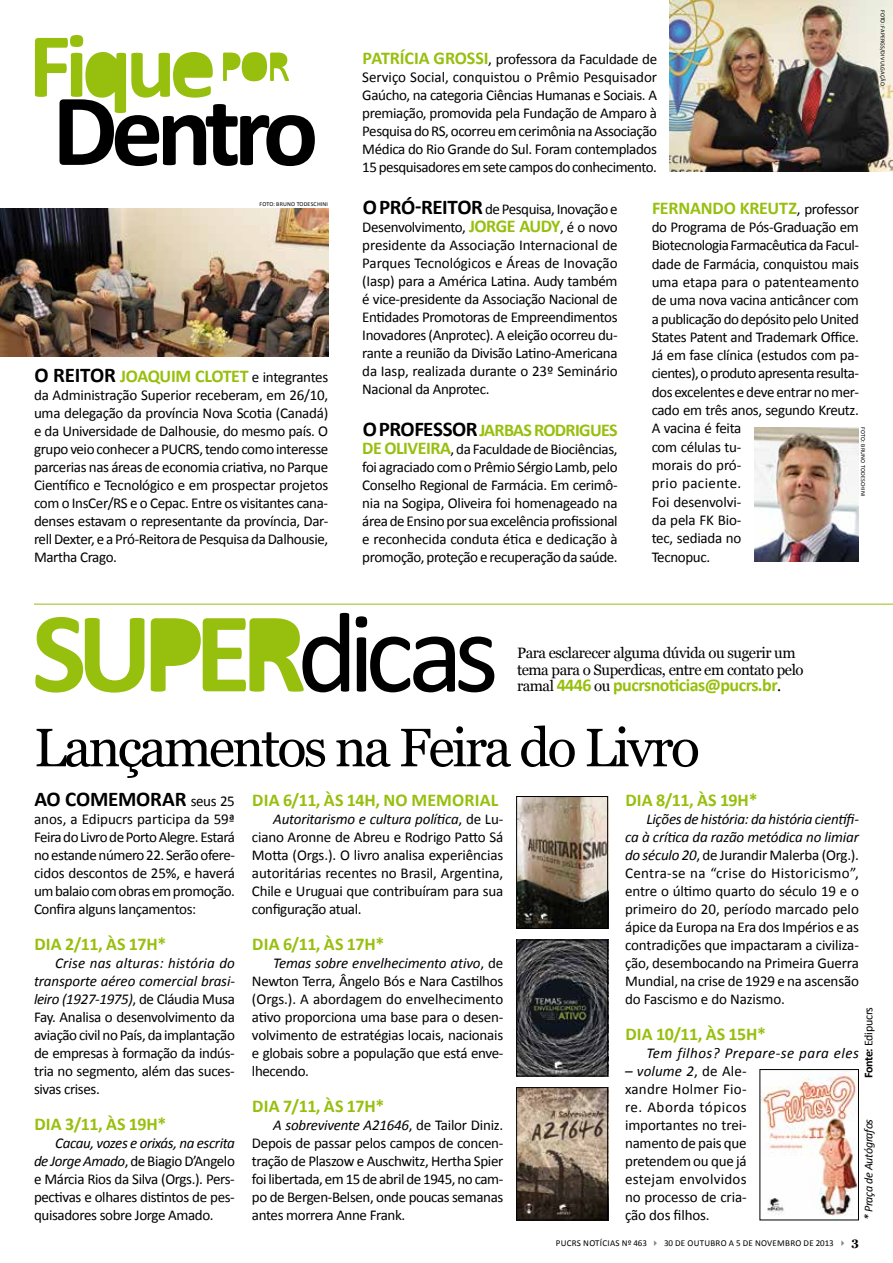
<style>
.page{position:relative;width:893px;height:1263px;background:#fff}
.page>*{position:absolute;margin:0;border:0;box-sizing:border-box;transform-origin:0 0}
.t1{font:54px "Georgia";letter-spacing:-.05em;color:#000}
.t2{font:700 21px "Calibri";letter-spacing:-.01em;color:#000}
.t3{font:700 18px "Calibri";letter-spacing:-.02em;color:#97bf0d}
.t4{font:700 18px "Calibri";color:#97bf0d}
.t5{font:700 18px "Calibri";letter-spacing:.01em;color:#97bf0d}
.t6{font:15px/18px "Calibri";letter-spacing:-.025em;color:#000;text-align:justify}
.t7{font:15px/16.5px "Georgia";letter-spacing:-.03em;color:#000}
.t8{font:italic 15px "Calibri";letter-spacing:.03em;color:#000}
.t9{font:italic 12px "Calibri";letter-spacing:-.025em;color:#000}
.t10{font:12px "Calibri";letter-spacing:-.025em;color:#000}
.t11{font:9px "Calibri";letter-spacing:.03em;color:#000}
.t12{font:6px "Calibri";letter-spacing:.03em;color:#000}
.s1{font-size:21px;color:#000}
.s2{font-weight:400;font-size:15px;color:#000}
.s3{font-weight:700;font-size:18px;color:#97bf0d}
.s4{font-weight:700;font-size:21px}
.s5{font-family:"Georgia";font-weight:400;font-size:15px;color:#000}
.s6{font-weight:400;font-size:15px}
.s7{font-style:italic}
.s8{font-weight:700}
.s9{color:#878781}
.s10{font-family:"Georgia";font-weight:700;font-size:12px}
</style>
<div class="page">
<hr style="left:34px;top:604px;width:859px;height:1px;background:#97bf0d">
<svg style="left:35px;top:35px;width:280px;height:131px"></svg>
<svg style="left:151px;top:613px;width:343px;height:79px"></svg>
<svg style="left:35px;top:617px;width:109px;height:76px"></svg>
<img style="left:761px;top:1071px;width:96px;height:145px">
<div style="left:759px;top:1069px;width:100px;height:151px;border:1px solid #000"></div>
<img style="left:518px;top:798px;width:88px;height:129px">
<div style="left:516px;top:796px;width:92px;height:133px;border:1px solid #000"></div>
<img style="left:518px;top:941px;width:88px;height:133px">
<div style="left:516px;top:939px;width:92px;height:137px;border:1px solid #000"></div>
<img style="left:518px;top:1089px;width:88px;height:129px">
<div style="left:516px;top:1087px;width:92px;height:133px;border:1px solid #000"></div>
<img style="left:0;top:208px;width:328px;height:148px">
<img style="left:754px;top:427px;width:105px;height:135px">
<img style="left:670px;top:0;width:223px;height:172px">
<p class="t12" style="left:260px;top:200px;width:70px">FOTO: BRUNO TODESCHINI</p>
<p class="t3" style="left:34px;top:364px;width:295px"><span class="s1">O REITOR</span> JOAQUIM CLOTET <span class="s2">e integrantes</span></p>
<p class="t6" style="left:34px;top:386px;width:296px">da Administração Superior receberam, em 26/10, uma delegação da província Nova Scotia (Canadá) e da Universidade de Dalhousie, do mesmo país. O grupo veio conhecer a PUCRS, tendo como interesse parcerias nas áreas de economia criativa, no Parque Científico e Tecnológico e em prospectar projetos com o InsCer/RS e o Cepac. Entre os visitantes cana&shy;denses estavam o representante da província, Dar&shy;rell Dexter, e a Pró-Reitora de Pesquisa da Dalhousie, Martha Crago.</p>
<p class="t6" style="left:362px;top:50px;width:296px"><span class="s3">PATRÍCIA GROSSI</span>, professora da Faculdade de Serviço Social, conquistou o Prêmio Pesquisador Gaúcho, na categoria Ciências Humanas e Sociais. A premiação, promovida pela Fundação de Amparo à Pesquisa do RS, ocorreu em cerimônia na Associação Médica do Rio Grande do Sul. Foram contemplados 15 pesquisadores em sete campos do conhecimento.</p>
<p class="t6" style="left:362px;top:200px;width:257px"><span class="s4">O PRÓ-REITOR</span> de Pesquisa, Inovação e Desenvolvimento, <span class="s3">JORGE AUDY</span>, é o novo presidente da Associação Internacional de Parques Tecnológicos e Áreas de Inovação (Iasp) para a América Latina. Audy também é vice-presidente da Associação Nacional de Entidades Promotoras de Empreendimentos Inovadores (Anprotec). A eleição ocorreu du&shy;rante a reunião da Divisão Latino-Americana da Iasp, realizada durante o 23º Seminário Nacional da Anprotec.</p>
<p class="t3" style="left:363px;top:418px;width:256px"><span class="s1">O PROFESSOR</span> JARBAS RODRIGUES</p>
<p class="t6" style="left:362px;top:440px;width:257px"><span class="s3">DE OLIVEIRA</span>, da Faculdade de Biociências, foi agraciado com o Prêmio Sérgio Lamb, pelo Conselho Regional de Farmácia. Em cerimô&shy;nia na Sogipa, Oliveira foi homenageado na área de Ensino por sua excelência profissional e reconhecida conduta ética e dedicação à promoção, proteção e recuperação da saúde.</p>
<p class="t3" style="left:652px;top:196px;width:208px">FERNANDO KREUTZ<span class="s2">, professor</span></p>
<p class="t6" style="left:652px;top:218px;width:209px;text-align:left">do Programa de Pós-Graduação em<br>Biotecnologia Farmacêutica da Facul&shy;dade de Farmácia, conquistou mais uma etapa para o patenteamento de uma nova vacina anticâncer com a publicação do depósito pelo United<br>States Patent and Trademark Office.<br>Já em fase clínica (estudos com pa&shy;cientes), o produto apresenta resulta&shy;dos excelentes e deve entrar no mer&shy;cado em três anos, segundo Kreutz.<br>A vacina é feita<br>com células tu-<br>morais do pró-<br>prio paciente.<br>Foi desenvolvi-<br>da pela FK Bio-<br>tec, sediada no<br>Tecnopuc.</p>
<p class="t12" style="left:867px;top:427px;width:70px;rotate:90deg">FOTO: BRUNO TODESCHINI</p>
<p class="t12" style="left:887px;top:10px;width:78px;rotate:90deg">FOTO: FAPERGS/DIVULGAÇÃO</p>
<p class="t7" style="left:517px;top:645px;width:288px">Para esclarecer alguma dúvida ou sugerir um tema para o Superdicas, entre em contato pelo</p>
<p class="t3" style="left:517px;top:674px;width:266px"><span class="s5">ramal</span> 4446 <span class="s5">ou</span> pucrsnoticias@pucrs.br<span class="s5">.</span></p>
<h1 class="t1" style="left:34px;top:715px;width:667px">Lançamentos na Feira do Livro</h1>
<h2 class="t2" style="left:34px;top:785px;width:202px">AO COMEMORAR <span class="s6">seus 25</span></h2>
<p class="t6" style="left:34px;top:810px;width:202px">anos, a Edipucrs participa da 59ª Feira do Livro de Porto Alegre. Estará no estande número 22. Serão ofere&shy;cidos descontos de 25%, e haverá um balaio com obras em promoção.<br>Confira alguns lançamentos:</p>
<p class="t4" style="left:34px;top:932px;width:134px">DIA 2/11, ÀS 17H*</p>
<p class="t6" style="left:34px;top:954px;width:202px;text-indent:21px"><span class="s7">Crise nas alturas: história do transporte aéreo comercial brasi&shy;leiro (1927-1975)</span>, de Cláudia Musa Fay. Analisa o desenvolvimento da aviação civil no País, da implantação de empresas à formação da indús&shy;tria no segmento, além das suces&shy;sivas crises.</p>
<p class="t4" style="left:34px;top:1112px;width:134px">DIA 3/11, ÀS 19H*</p>
<p class="t6" style="left:34px;top:1134px;width:202px;text-indent:21px"><span class="s7">Cacau, vozes e orixás, na escrita de Jorge Amado</span>, de Biagio D’Angelo e Márcia Rios da Silva (Orgs.). Pers&shy;pectivas e olhares distintos de pes&shy;quisadores sobre Jorge Amado.</p>
<p class="t5" style="left:252px;top:788px;width:248px">DIA 6/11, ÀS 14H, NO MEMORIAL</p>
<p class="t6" style="left:252px;top:810px;width:253px;text-indent:21px"><span class="s7">Autoritarismo e cultura política</span>, de Lu&shy;ciano Aronne de Abreu e Rodrigo Patto Sá Motta (Orgs.). O livro analisa experiências autoritárias recentes no Brasil, Argentina, Chile e Uruguai que contribuíram para sua configuração atual.</p>
<p class="t4" style="left:252px;top:932px;width:134px">DIA 6/11, ÀS 17H*</p>
<p class="t6" style="left:252px;top:954px;width:253px;text-indent:21px"><span class="s7">Temas sobre envelhecimento ativo</span>, de Newton Terra, Ângelo Bós e Nara Castilhos (Orgs.). A abordagem do envelhecimento ativo proporciona uma base para o desen&shy;volvimento de estratégias locais, nacionais e globais sobre a população que está enve&shy;lhecendo.</p>
<p class="t4" style="left:252px;top:1094px;width:134px">DIA 7/11, ÀS 17H*</p>
<p class="t6" style="left:252px;top:1116px;width:253px;text-indent:21px"><span class="s7">A sobrevivente A21646</span>, de Tailor Diniz.<br>Depois de passar pelos campos de concen&shy;tração de Plaszow e Auschwitz, Hertha Spier foi libertada, em 15 de abril de 1945, no cam&shy;po de Bergen-Belsen, onde poucas semanas antes morrera Anne Frank.</p>
<p class="t4" style="left:625px;top:788px;width:134px">DIA 8/11, ÀS 19H*</p>
<p class="t6" style="left:625px;top:810px;width:235px;text-indent:21px"><span class="s7">Lições de história: da história científi&shy;ca à crítica da razão metódica no limiar do século 20</span>, de Jurandir Malerba (Org.).<br>Centra-se na “crise do Historicismo”, entre o último quarto do século 19 e o primeiro do 20, período marcado pelo ápice da Europa na Era dos Impérios e as contradições que impactaram a civiliza&shy;ção, desembocando na Primeira Guerra Mundial, na crise de 1929 e na ascensão do Fascismo e do Nazismo.</p>
<p class="t3" style="left:625px;top:1022px;width:142px">DIA 10/11, ÀS 15H*</p>
<p class="t8" style="left:646px;top:1042px;width:214px">Tem filhos? Prepare-se para eles</p>
<p class="t6" style="left:625px;top:1062px;width:123px"><span class="s7">– volume 2</span>, de Ale&shy;xandre Holmer Fio&shy;re. Aborda tópicos importantes no trei&shy;namento de pais que pretendem ou que já estejam envolvidos no processo de cria&shy;ção dos filhos.</p>
<p class="t10" style="left:861px;top:1078px;width:73px;rotate:-90deg"><span class="s8">Fonte:</span> Edipucrs</p>
<p class="t9" style="left:860px;top:1220px;width:103px;rotate:-90deg">* Praça de Autógrafos</p>
<p class="t11" style="left:556px;top:1237px;width:305px">PUCRS NOTÍCIAS Nº 463 <span class="s9">✔</span> 30 DE OUTUBRO A 5 DE NOVEMBRO DE 2013 <span class="s9">✔</span> <span class="s10">3</span></p>
</div>
